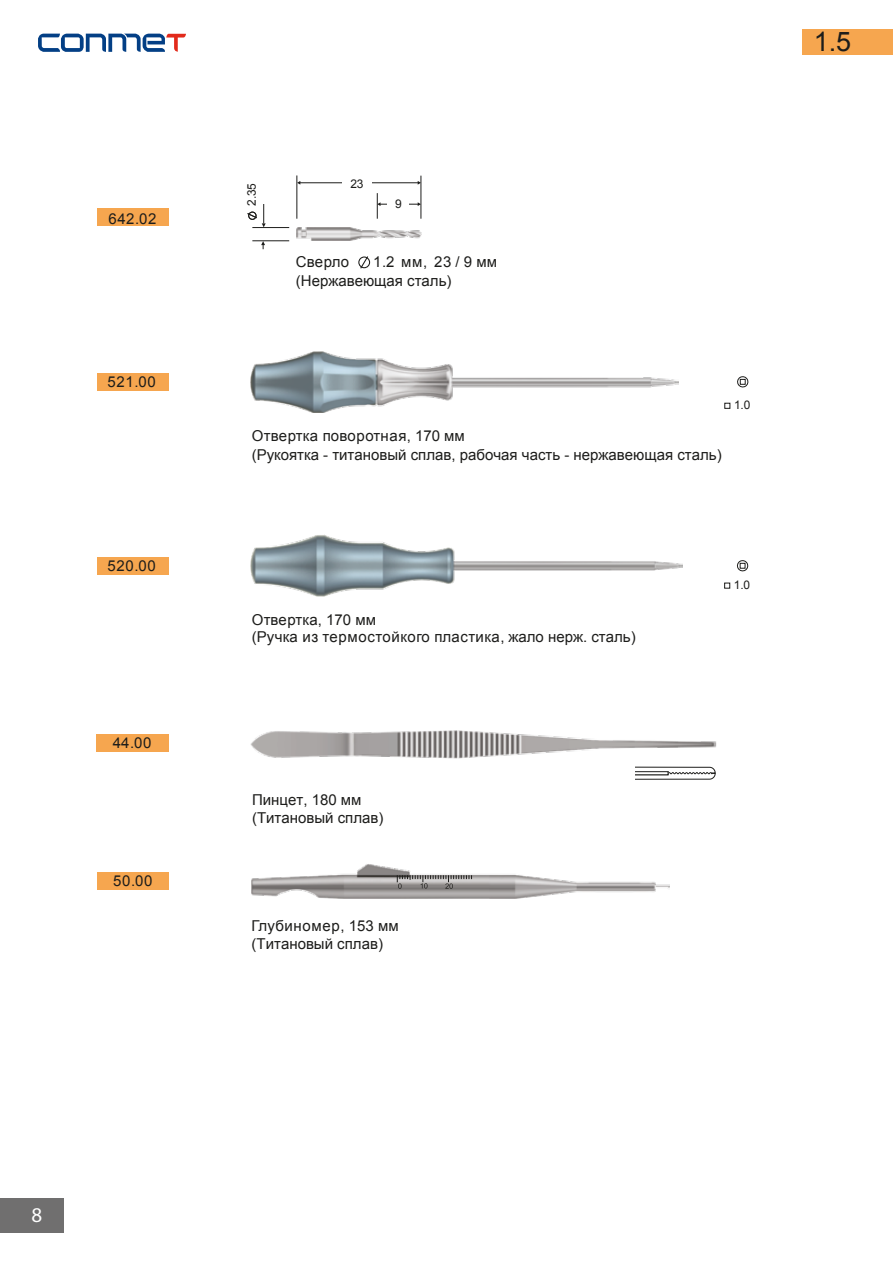
<style>
.page{position:relative;width:893px;height:1263px;background:#fff}
.page>*{position:absolute;margin:0;border:0;box-sizing:border-box;transform-origin:0 0}
.t1{font:27px "Arial";color:#1d1d1b}
.t2{font:21px "Myriad Pro";color:#fff}
.t3{font:15px/18px "Arial";color:#1d1d1b}
.t4{font:12px "Arial";color:#1d1d1b}
.t5{font:11.85px "Arial";color:#1d1d1b}
</style>
<div class="page">
<div style="left:97px;top:373px;width:72px;height:17px;background:#f6a64f"></div>
<div style="left:97px;top:557px;width:72px;height:17px;background:#f6a64f"></div>
<div style="left:98px;top:873px;width:71px;height:17px;background:#f6a64f"></div>
<div style="left:96px;top:734px;width:72px;height:17px;background:#f6a64f"></div>
<svg style="left:635px;top:766px;width:81px;height:14px"></svg>
<div style="left:632px;top:771px;width:36px;height:4px;border:1px solid #1d1d1b"></div>
<hr style="left:630px;top:765px;width:4px;height:17px;background:#fff">
<div style="left:97px;top:209px;width:72px;height:17px;background:#f6a64f"></div>
<div style="left:0;top:1199px;width:64px;height:34px;background:#706f6f"></div>
<img style="left:252px;top:864px;width:417px;height:34px">
<svg style="left:397px;top:875px;width:75px;height:14px"></svg>
<svg style="left:38px;top:34px;width:148px;height:18px"></svg>
<div style="left:802px;top:29px;width:91px;height:25px;background:#f6a64f"></div>
<hr style="left:380px;top:204px;width:38px;height:1px;background:#1d1d1b">
<hr style="left:300px;top:183px;width:118px;height:1px;background:#1d1d1b">
<hr style="left:297px;top:175px;width:1px;height:44px;background:#1d1d1b">
<hr style="left:421px;top:176px;width:1px;height:43px;background:#1d1d1b">
<svg style="left:377px;top:193px;width:3px;height:26px"></svg>
<svg style="left:247px;top:204px;width:19px;height:23px"></svg>
<svg style="left:261px;top:242px;width:4px;height:7px"></svg>
<hr style="left:252px;top:227px;width:37px;height:1px;background:#1d1d1b">
<hr style="left:252px;top:241px;width:37px;height:1px;background:#1d1d1b">
<div style="left:358px;top:256px;width:12px;height:12px;border:1px solid #1d1d1b;border-radius:50%"></div>
<svg style="left:359px;top:256px;width:10px;height:13px"></svg>
<div style="left:342px;top:179px;width:30px;height:8px;background:#fff"></div>
<div style="left:387px;top:201px;width:22px;height:6px;background:#fff"></div>
<img style="left:297px;top:227px;width:124px;height:13px">
<svg style="left:724px;top:403px;width:6px;height:6px"></svg>
<svg style="left:737px;top:376px;width:12px;height:12px"></svg>
<img style="left:251px;top:352px;width:427px;height:60px">
<svg style="left:724px;top:583px;width:6px;height:5px"></svg>
<svg style="left:737px;top:560px;width:11px;height:12px"></svg>
<img style="left:250px;top:535px;width:432px;height:62px">
<img style="left:251px;top:730px;width:465px;height:28px">
<p class="t3" style="left:108px;top:210px;width:50px">642.02</p>
<p class="t3" style="left:108px;top:373px;width:50px">521.00</p>
<p class="t3" style="left:107px;top:556px;width:50px">520.00</p>
<p class="t3" style="left:113px;top:734px;width:40px">44.00</p>
<p class="t3" style="left:113px;top:872px;width:41px">50.00</p>
<p class="t5" style="left:244px;top:206px;width:24px;rotate:-90deg">.2 35</p>
<p class="t4" style="left:350px;top:176px;width:15px">23</p>
<p class="t4" style="left:395px;top:196px;width:8px">9</p>
<p class="t3" style="left:296px;top:253px;width:55px">Сверло</p>
<p class="t3" style="left:373px;top:253px;width:125px">1.2 мм, 3 / 9 мм</p>
<p class="t3" style="left:296px;top:253px;width:157px;text-indent:138px">2 (Нержавеющая сталь)</p>
<p class="t3" style="left:252px;top:427px;width:215px">Отвертка поворотная, 170 мм</p>
<p class="t3" style="left:252px;top:446px;width:471px">(Рукоятка - титановый сплав, рабочая часть - нержавеющая сталь)</p>
<p class="t5" style="left:734px;top:397px;width:18px">1.0</p>
<p class="t3" style="left:252px;top:610px;width:126px">Отвертка, 170 мм</p>
<p class="t3" style="left:252px;top:628px;width:386px">(Ручка из термостойкого пластика, жало нерж. сталь)</p>
<p class="t5" style="left:734px;top:577px;width:18px">1.0</p>
<p class="t3" style="left:252px;top:791px;width:133px">Пинцет, 180 мм (Титановый сплав)</p>
<p class="t3" style="left:252px;top:917px;width:149px">Глубиномер, 153 мм (Титановый сплав)</p>
<h1 class="t1" style="left:814px;top:24px;width:39px">1.5</h1>
<h2 class="t2" style="left:32px;top:1202px;width:12px">8</h2>
</div>
